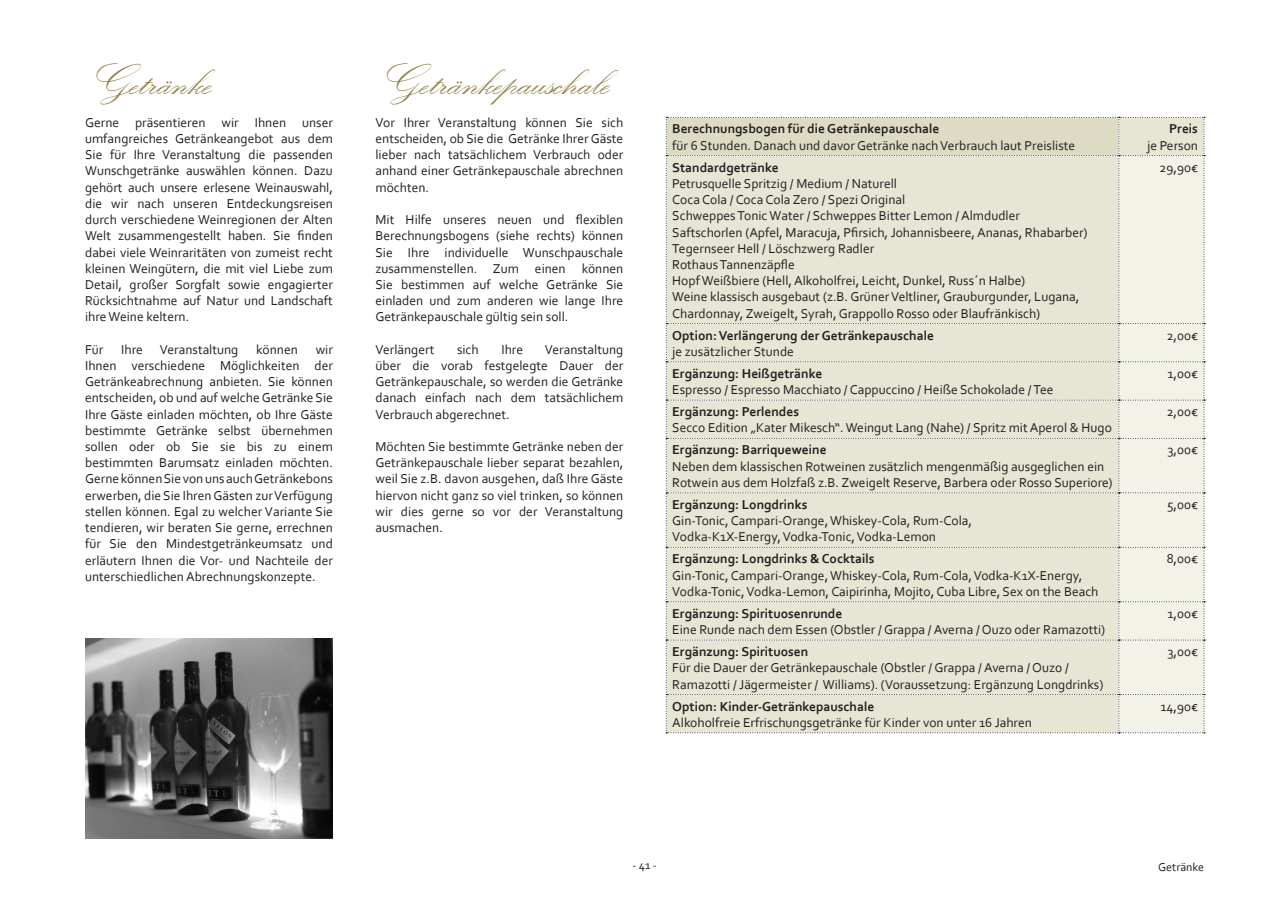
<style>
.page{position:relative;width:1268px;height:902px;background:#fff}
.page>*{position:absolute;margin:0;border:0;box-sizing:border-box;transform-origin:0 0}
.t1{font:45px "Kunstler Script";color:#938049}
.t2{font:13.5px/16.2px "Corbel";color:#231f20}
.t3{font:700 13.5px/16.2px "Corbel";color:#231f20}
.t4{font:12px "Corbel";color:#231f20}
.s1{font-weight:700}
.s2{font-weight:400}
</style>
<div class="page">
<img style="left:85px;top:638px;width:248px;height:200px">
<svg style="left:665px;top:117px;width:539px;height:616px;background:#e7e5d5"></svg>
<p class="t1" style="left:85px;top:57px;width:127px">Getränke</p>
<p class="t2" style="left:85px;top:114px;width:249px;text-align:justify">Gerne präsentieren wir Ihnen unser umfangreiches Getränkeangebot aus dem Sie für Ihre Veranstaltung die passenden Wunschgetränke auswählen können. Dazu gehört auch unsere erlesene Weinauswahl, die wir nach unseren Entdeckungsreisen durch verschiedene Weinregionen der Alten Welt zusammengestellt haben. Sie finden dabei viele Weinraritäten von zumeist recht kleinen Weingütern, die mit viel Liebe zum Detail, großer Sorgfalt sowie engagierter Rücksichtnahme auf Natur und Landschaft ihre Weine keltern.</p>
<p class="t2" style="left:85px;top:341px;width:20px">Für</p>
<p class="t2" style="left:121px;top:341px;width:23px">Ihre</p>
<p class="t2" style="left:160px;top:341px;width:80px">Veranstaltung</p>
<p class="t2" style="left:256px;top:341px;width:43px">können</p>
<p class="t2" style="left:85px;top:341px;width:249px;text-align:justify;text-indent:230px">wir Ihnen verschiedene Möglichkeiten der Getränkeabrechnung anbieten. Sie können entscheiden, ob und auf welche Getränke Sie Ihre Gäste einladen möchten, ob Ihre Gäste bestimmte Getränke selbst übernehmen sollen oder ob Sie sie bis zu einem bestimmten Barumsatz einladen möchten.<br>Gerne können Sie von uns auch Getränkebons erwerben, die Sie Ihren Gästen zur Verfügung stellen können. Egal zu welcher Variante Sie tendieren, wir beraten Sie gerne, errechnen für Sie den Mindestgetränkeumsatz und erläutern Ihnen die Vor- und Nachteile der unterschiedlichen Abrechnungskonzepte.</p>
<p class="t1" style="left:375px;top:57px;width:235px">Getränkepauschale</p>
<p class="t2" style="left:375px;top:114px;width:249px;text-align:justify">Vor Ihrer Veranstaltung können Sie sich entscheiden, ob Sie die Getränke Ihrer Gäste lieber nach tatsächlichem Verbrauch oder anhand einer Getränkepauschale abrechnen möchten.</p>
<p class="t2" style="left:375px;top:211px;width:249px;text-align:justify">Mit Hilfe unseres neuen und flexiblen Berechnungsbogens (siehe rechts) können Sie Ihre individuelle Wunschpauschale zusammenstellen. Zum einen können Sie bestimmen auf welche Getränke Sie einladen und zum anderen wie lange Ihre Getränkepauschale gültig sein soll.</p>
<p class="t2" style="left:375px;top:341px;width:60px">Verlängert</p>
<p class="t2" style="left:457px;top:341px;width:23px">sich</p>
<p class="t2" style="left:501px;top:341px;width:23px">Ihre</p>
<p class="t2" style="left:375px;top:341px;width:249px;text-align:justify;text-indent:169px">Veranstaltung über die vorab festgelegte Dauer der Getränkepauschale, so werden die Getränke danach einfach nach dem tatsächlichem Verbrauch abgerechnet.</p>
<p class="t2" style="left:375px;top:438px;width:249px;text-align:justify">Möchten Sie bestimmte Getränke neben der Getränkepauschale lieber separat bezahlen, weil Sie z.B. davon ausgehen, daß Ihre Gäste hiervon nicht ganz so viel trinken, so können wir dies gerne so vor der Veranstaltung ausmachen.</p>
<p class="t3" style="left:672px;top:120px;width:269px">Berechnungsbogen für die Getränkepauschale</p>
<p class="t2" style="left:672px;top:137px;width:404px">für 6 Stunden. Danach und davor Getränke nach Verbrauch laut Preisliste</p>
<p class="t2" style="left:672px;top:159px;width:349px"><span class="s1">Standardgetränke<br></span>Petrusquelle Spritzig / Medium / Naturell<br>Coca Cola / Coca Cola Zero / Spezi Original<br>Schweppes Tonic Water / Schweppes Bitter Lemon / Almdudler</p>
<p class="t2" style="left:672px;top:223px;width:417px">Saftschorlen (Apfel, Maracuja, Pfirsich, Johannisbeere, Ananas, Rhabarber)</p>
<p class="t2" style="left:672px;top:240px;width:203px">Tegernseer Hell / Löschzwerg Radler</p>
<p class="t2" style="left:672px;top:256px;width:124px">Rothaus Tannenzäpfle</p>
<p class="t2" style="left:672px;top:272px;width:354px">Hopf Weißbiere (Hell, Alkoholfrei, Leicht, Dunkel, Russ´n Halbe)</p>
<p class="t2" style="left:672px;top:288px;width:408px">Weine klassisch ausgebaut (z.B. Grüner Veltliner, Grauburgunder, Lugana,</p>
<p class="t2" style="left:672px;top:304px;width:369px">Chardonnay, Zweigelt, Syrah, Grappollo Rosso oder Blaufränkisch)</p>
<p class="t3" style="left:1168px;top:120px;width:30px">Preis</p>
<p class="t2" style="left:1146px;top:137px;width:52px">je Person</p>
<p class="t2" style="left:1159px;top:159px;width:40px">29,90€</p>
<p class="t3" style="left:672px;top:327px;width:263px">Option: Verlängerung der Getränkepauschale <span class="s2">je zusätzlicher Stunde</span></p>
<p class="t2" style="left:1166px;top:327px;width:33px">2,00€</p>
<p class="t2" style="left:672px;top:365px;width:382px"><span class="s1">Ergänzung: Heißgetränke<br></span>Espresso / Espresso Macchiato / Cappuccino / Heiße Schokolade / Tee</p>
<p class="t2" style="left:1167px;top:365px;width:32px">1,00€</p>
<p class="t2" style="left:672px;top:403px;width:441px"><span class="s1">Ergänzung: Perlendes<br></span>Secco Edition „Kater Mikesch“. Weingut Lang (Nahe) / Spritz mit Aperol &amp; Hugo</p>
<p class="t2" style="left:1166px;top:403px;width:33px">2,00€</p>
<p class="t2" style="left:672px;top:441px;width:442px"><span class="s1">Ergänzung: Barriqueweine<br></span>Neben dem klassischen Rotweinen zusätzlich mengenmäßig ausgeglichen ein<br>Rotwein aus dem Holzfaß z.B. Zweigelt Reserve, Barbera oder Rosso Superiore)</p>
<p class="t2" style="left:1167px;top:441px;width:32px">3,00€</p>
<p class="t2" style="left:672px;top:496px;width:301px"><span class="s1">Ergänzung: Longdrinks<br></span>Gin-Tonic, Campari-Orange, Whiskey-Cola, Rum-Cola,<br>Vodka-K1X-Energy, Vodka-Tonic, Vodka-Lemon</p>
<p class="t2" style="left:1166px;top:496px;width:32px">5,00€</p>
<p class="t2" style="left:672px;top:550px;width:427px"><span class="s1">Ergänzung: Longdrinks &amp; Cocktails<br></span>Gin-Tonic, Campari-Orange, Whiskey-Cola, Rum-Cola, Vodka-K1X-Energy,<br>Vodka-Tonic, Vodka-Lemon, Caipirinha, Mojito, Cuba Libre, Sex on the Beach</p>
<p class="t2" style="left:1166px;top:550px;width:33px">8,00€</p>
<p class="t2" style="left:672px;top:605px;width:434px"><span class="s1">Ergänzung: Spirituosenrunde<br></span>Eine Runde nach dem Essen (Obstler / Grappa / Averna / Ouzo oder Ramazotti)</p>
<p class="t2" style="left:1167px;top:605px;width:32px">1,00€</p>
<p class="t2" style="left:672px;top:643px;width:432px"><span class="s1">Ergänzung: Spirituosen<br></span>Für die Dauer der Getränkepauschale (Obstler / Grappa / Averna / Ouzo /<br>Ramazotti / Jägermeister / Williams). (Voraussetzung: Ergänzung Longdrinks)</p>
<p class="t2" style="left:1167px;top:643px;width:32px">3,00€</p>
<p class="t2" style="left:672px;top:697px;width:361px"><span class="s1">Option: Kinder-Getränkepauschale<br></span>Alkoholfreie Erfrischungsgetränke für Kinder von unter 16 Jahren</p>
<p class="t2" style="left:1160px;top:697px;width:39px">14,90€</p>
<p class="t4" style="left:632px;top:857px;width:26px">- 41 -</p>
<p class="t4" style="left:1157px;top:859px;width:47px">Getränke</p>
</div>
